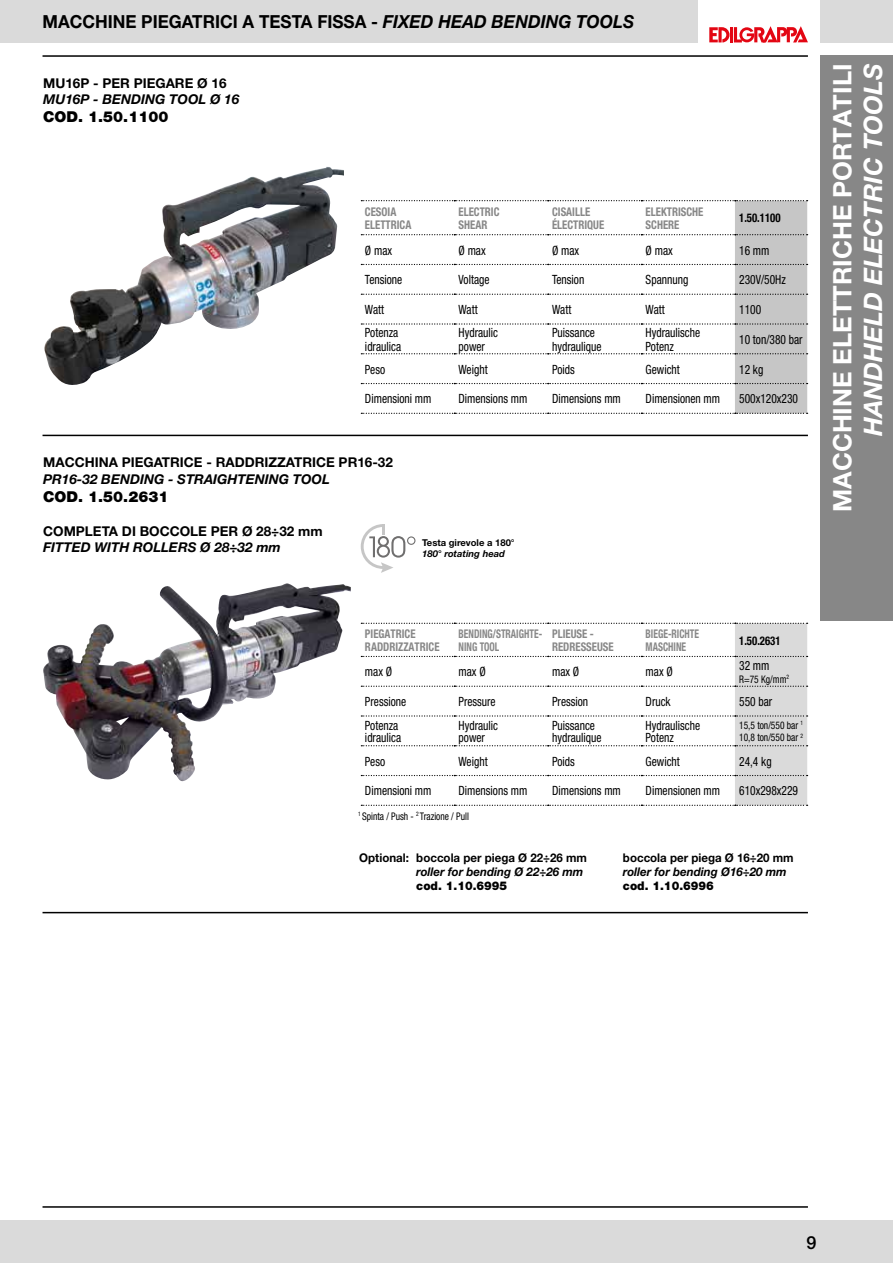
<style>
.page{position:relative;width:893px;height:1263px;background:#fff}
.page>*{position:absolute;margin:0;border:0;box-sizing:border-box;transform-origin:0 0}
.t1{font:700 25.5px "Helvetica Neue";color:#fff}
.t2{font:italic 700 25.5px "Helvetica Neue";letter-spacing:-.005em;color:#fff}
.t3{font:700 18px "Helvetica Neue";color:#000;scale:.95 1}
.t4{font:500 18px "Helvetica Neue";color:#000}
.t5{font:900 15px "Helvetica Neue";color:#000}
.t6{font:700 13.5px "Helvetica Neue";color:#000}
.t7{font:italic 700 13.5px "Helvetica Neue";color:#000}
.t8{font:condensed 12.75px/12.8px "Helvetica Neue";color:#000;scale:.9 1}
.t9{font:700 condensed 12px/13.5px "Helvetica Neue";color:#878787;scale:.9 1}
.t10{font:700 12px "Helvetica Neue";color:#000;scale:.96 1}
.t11{font:italic 700 12px "Helvetica Neue";color:#000;scale:.96 1}
.t12{font:700 condensed 12px/13.5px "Helvetica Neue";color:#878787;scale:.8 1}
.t13{font:900 12px "Helvetica Neue";color:#000;scale:.96 1}
.t14{font:700 condensed 12px "Helvetica Neue";color:#000;scale:.9 1}
.t15{font:condensed 10.5px/12.8px "Helvetica Neue";color:#000;scale:.9 1}
.t16{font:700 9.45px "Helvetica Neue";color:#000}
.t17{font:italic 700 9.45px "Helvetica Neue";color:#000}
.s1{font-style:italic}
</style>
<div class="page">
<div style="left:821px;top:55px;width:72px;height:566px;background:#878787"></div>
<div style="left:0;top:1220px;width:893px;height:43px;background:#dadada"></div>
<svg style="left:709px;top:26px;width:99px;height:17px"></svg>
<div style="left:821px;top:0;width:72px;height:43px;background:#dadada"></div>
<hr style="left:43px;top:435px;width:765px;height:1px;background:#000">
<hr style="left:43px;top:55px;width:765px;height:2px;background:#000">
<hr style="left:43px;top:1206px;width:765px;height:2px;background:#000">
<hr style="left:43px;top:912px;width:765px;height:1px;background:#000">
<div style="left:0;top:0;width:697px;height:43px;background:#dadada"></div>
<hr style="left:0;top:0;width:1px;height:43px;background:#878787">
<svg style="left:361px;top:623px;width:447px;height:183px"></svg>
<svg style="left:361px;top:200px;width:447px;height:214px"></svg>
<img style="left:44px;top:167px;width:300px;height:218px">
<svg style="left:361px;top:524px;width:54px;height:49px"></svg>
<img style="left:43px;top:583px;width:243px;height:197px">
<h2 class="t3" style="left:43px;top:11px;width:624px">MACCHINE PIEGATRICI A TESTA FISSA - <span class="s1">FIXED HEAD BENDING TOOLS</span></h2>
<p class="t6" style="left:43px;top:75px;width:185px">mu 16p - PER PIEGARE Ø 16</p>
<p class="t7" style="left:43px;top:91px;width:198px">MU16P - BENDING TOOL Ø 16</p>
<p class="t5" style="left:43px;top:108px;width:127px">COD. 1.50.1100</p>
<p class="t9" style="left:365px;top:204px;width:31px">CESOIA<br>ELETTRI</p>
<p class="t9" style="left:400px;top:218px;width:15px">CA</p>
<p class="t9" style="left:458px;top:204px;width:47px">ELECTRIC<br>SHEAR</p>
<p class="t9" style="left:552px;top:204px;width:59px">CISAI LLE<br>ÉLECTRIQUE</p>
<p class="t9" style="left:646px;top:204px;width:65px">ELEKTRISCHE<br>SCHERE</p>
<p class="t14" style="left:739px;top:211px;width:48px">1.50.1100</p>
<p class="t8" style="left:365px;top:244px;width:32px">Ø max</p>
<p class="t8" style="left:459px;top:244px;width:32px">Ø max</p>
<p class="t8" style="left:552px;top:244px;width:32px">Ø max</p>
<p class="t8" style="left:646px;top:244px;width:32px">Ø max</p>
<p class="t8" style="left:739px;top:244px;width:35px">16 mm</p>
<p class="t8" style="left:365px;top:273px;width:43px">Tensione</p>
<p class="t8" style="left:459px;top:273px;width:36px">Voltage</p>
<p class="t8" style="left:552px;top:273px;width:37px">Tension</p>
<p class="t8" style="left:646px;top:273px;width:49px">Spannung</p>
<p class="t8" style="left:739px;top:273px;width:53px">230V/50Hz</p>
<p class="t8" style="left:365px;top:303px;width:23px">Watt</p>
<p class="t8" style="left:459px;top:303px;width:23px">Watt</p>
<p class="t8" style="left:552px;top:303px;width:23px">Watt</p>
<p class="t8" style="left:646px;top:303px;width:23px">Watt</p>
<p class="t8" style="left:739px;top:303px;width:26px">1100</p>
<p class="t8" style="left:365px;top:326px;width:42px;line-height:13.5px">Potenza idraulica</p>
<p class="t8" style="left:459px;top:326px;width:45px;line-height:13.5px">Hydraulic power</p>
<p class="t8" style="left:552px;top:326px;width:56px;line-height:13.5px">Puissance hydraulique</p>
<p class="t8" style="left:646px;top:326px;width:62px;line-height:13.5px">Hydraulische<br>Potenz</p>
<p class="t8" style="left:739px;top:333px;width:72px">10 ton/380 bar</p>
<p class="t8" style="left:365px;top:363px;width:24px">Peso</p>
<p class="t8" style="left:459px;top:363px;width:34px">Weight</p>
<p class="t8" style="left:552px;top:363px;width:27px">Poids</p>
<p class="t8" style="left:646px;top:363px;width:40px">Gewicht</p>
<p class="t8" style="left:739px;top:363px;width:28px">12 kg</p>
<p class="t8" style="left:365px;top:392px;width:75px">Dimensioni mm</p>
<p class="t8" style="left:459px;top:392px;width:78px">Dimensions mm</p>
<p class="t8" style="left:552px;top:392px;width:78px">Dimensions mm</p>
<p class="t8" style="left:646px;top:392px;width:84px">Dimensionen mm</p>
<p class="t8" style="left:739px;top:392px;width:67px">500x120x230</p>
<p class="t6" style="left:43px;top:454px;width:351px">MACCHINA PIEGATRICE - RADDRIZZATRICE PR16-32</p>
<p class="t7" style="left:43px;top:470px;width:288px">PR16-32 BENDING - STRAIGHTENING TOOL</p>
<p class="t5" style="left:43px;top:487px;width:127px">COD. 1.50.2631</p>
<p class="t6" style="left:43px;top:523px;width:11px">completa</p>
<p class="t6" style="left:122px;top:523px;width:29px">di boccole</p>
<p class="t6" style="left:211px;top:523px;width:10px">per</p>
<p class="t6" style="left:242px;top:523px;width:82px">Ø 28÷32 mm</p>
<p class="t7" style="left:43px;top:539px;width:9px">fitted</p>
<p class="t7" style="left:94px;top:539px;width:10px">with</p>
<p class="t7" style="left:133px;top:539px;width:11px">rollers</p>
<p class="t7" style="left:200px;top:539px;width:82px">Ø 28÷32 mm</p>
<p class="t16" style="left:422px;top:537px;width:94px">Testa girevole a 180°</p>
<p class="t17" style="left:422px;top:548px;width:84px">180° rotating head</p>
<p class="t9" style="left:365px;top:627px;width:84px">PIEGATRICE<br>RADDRIZZATRICE</p>
<p class="t12" style="left:459px;top:627px;width:106px">BEND ING/STRAIGHTE-<br>NING TOOL</p>
<p class="t9" style="left:552px;top:627px;width:69px">PLIEUSE -<br>REDRESSEUSE</p>
<p class="t12" style="left:646px;top:627px;width:7px">BIEGE</p>
<p class="t12" style="left:646px;top:627px;width:62px;text-indent:22px">-RICHTE<br>MASCHINE</p>
<p class="t14" style="left:739px;top:633px;width:48px">1.50.2631</p>
<p class="t8" style="left:365px;top:665px;width:32px">max Ø</p>
<p class="t8" style="left:459px;top:665px;width:32px">max Ø</p>
<p class="t8" style="left:552px;top:665px;width:32px">max Ø</p>
<p class="t8" style="left:646px;top:665px;width:32px">max Ø</p>
<p class="t8" style="left:739px;top:659px;width:35px">32 mm</p>
<p class="t15" style="left:739px;top:673px;width:57px">R=75 Kg/mm<sup>2</sup></p>
<p class="t8" style="left:365px;top:695px;width:47px">Pressione</p>
<p class="t8" style="left:459px;top:695px;width:43px">Pressure</p>
<p class="t8" style="left:552px;top:695px;width:42px">Pression</p>
<p class="t8" style="left:646px;top:695px;width:29px">Druck</p>
<p class="t8" style="left:739px;top:695px;width:38px">550 bar</p>
<p class="t8" style="left:365px;top:718px;width:42px">Potenza idraulica</p>
<p class="t8" style="left:459px;top:718px;width:45px">Hydraulic power</p>
<p class="t8" style="left:552px;top:718px;width:56px">Puissance hydraulique</p>
<p class="t8" style="left:646px;top:718px;width:62px">Hydraulische<br>Potenz</p>
<p class="t15" style="left:739px;top:718px;width:73px">15,5 ton/550 bar <sup>1<br></sup>10,8 ton/550 bar <sup>2</sup></p>
<p class="t8" style="left:365px;top:755px;width:24px">Peso</p>
<p class="t8" style="left:459px;top:755px;width:34px">Weight</p>
<p class="t8" style="left:552px;top:755px;width:27px">Poids</p>
<p class="t8" style="left:646px;top:755px;width:40px">Gewicht</p>
<p class="t8" style="left:739px;top:755px;width:38px">24,4 kg</p>
<p class="t8" style="left:365px;top:784px;width:75px">Dimensioni mm</p>
<p class="t8" style="left:459px;top:784px;width:78px">Dimensions mm</p>
<p class="t8" style="left:552px;top:784px;width:78px">Dimensions mm</p>
<p class="t8" style="left:646px;top:784px;width:84px">Dimensionen mm</p>
<p class="t8" style="left:739px;top:784px;width:67px">610x298x229</p>
<p class="t15" style="left:358px;top:810px;width:125px"><sup>1</sup> Spinta / Push - <sup>2</sup> Trazione / Pull</p>
<p class="t10" style="left:359px;top:850px;width:239px">Optional: boccola per piega Ø 22÷26 mm</p>
<p class="t11" style="left:416px;top:864px;width:175px">roller for bending Ø 22÷26 mm</p>
<p class="t13" style="left:416px;top:879px;width:96px">cod. 1.10.6995</p>
<p class="t10" style="left:623px;top:850px;width:179px">boccola per piega Ø 16÷20 mm</p>
<p class="t11" style="left:623px;top:864px;width:172px">roller for bending Ø16÷20 mm</p>
<p class="t13" style="left:623px;top:879px;width:96px">cod. 1.10.6996</p>
<h1 class="t1" style="left:827px;top:512px;width:450px;rotate:-90deg">MACCHINE ELETTRICHE PORTATILI</h1>
<h1 class="t2" style="left:857px;top:436px;width:374px;rotate:-90deg">HANDHELD ELECTRIC TOOLS</h1>
<h2 class="t4" style="left:806px;top:1231px;width:12px">9</h2>
</div>
